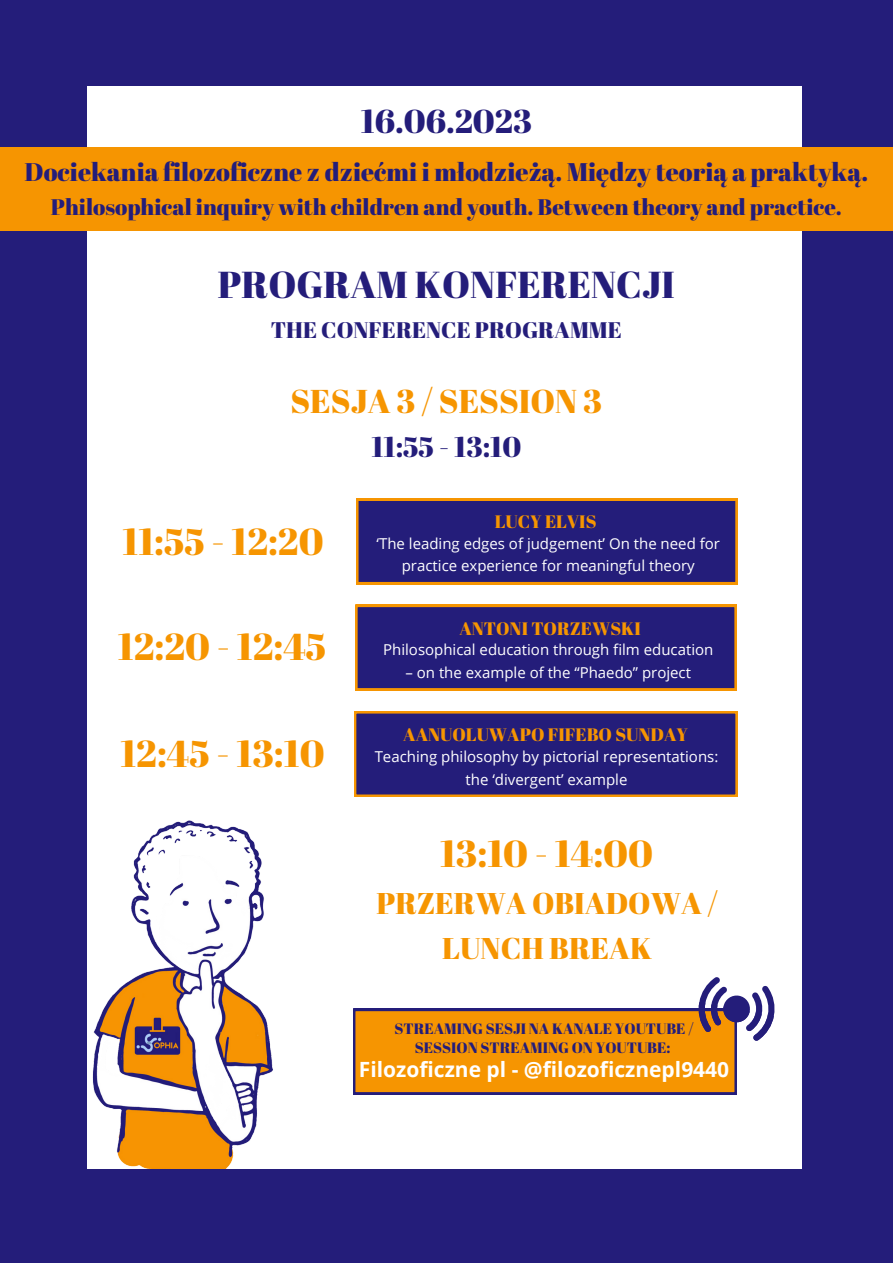
<style>
.page{position:relative;width:893px;height:1264px;background:#fff}
.page>*{position:absolute;margin:0;border:0;box-sizing:border-box;transform-origin:0 0}
.t1{font:37.5px "Abril Fatface";color:#f69501}
.t2{font:37.5px "Abril Fatface";color:#241d7a}
.t3{font:33px "Abril Fatface";color:#f69501}
.t4{font:33px "Abril Fatface";color:#241d7a}
.t5{font:30px "Abril Fatface";color:#f69501}
.t6{font:28.5px "Abril Fatface";color:#241d7a}
.t7{font:25.5px "Abril Fatface";color:#241d7a}
.t8{font:22.5px "Abril Fatface";color:#241d7a}
.t9{font:700 21px "Open Sans";color:#fff}
.t10{font:18px "Abril Fatface";color:#f69501}
.t11{font:15px/22.5px "Open Sans";color:#fff;text-align:center}
.t12{font:15px "Abril Fatface";color:#241d7a}
</style>
<div class="page">
<div style="left:0;top:0;width:892px;height:1262px;background:#241d7a"></div>
<div style="left:87px;top:86px;width:714px;height:1083px;background:#fff"></div>
<svg style="left:356px;top:498px;width:381px;height:86px"></svg>
<svg style="left:355px;top:605px;width:381px;height:85px"></svg>
<svg style="left:354px;top:711px;width:383px;height:85px"></svg>
<div style="left:0;top:147px;width:892px;height:83px;background:#f69501"></div>
<img style="left:92px;top:820px;width:181px;height:349px">
<svg style="left:353px;top:977px;width:422px;height:117px"></svg>
<p class="t4" style="left:360px;top:98px;width:173px">16.06.2023</p>
<p class="t7" style="left:25px;top:154px;width:845px">Dociekania filozoficzne z dziećmi i młodzieżą. Między teorią a praktyką.</p>
<p class="t8" style="left:51px;top:192px;width:792px">Philosophical inquiry with children and youth. Between theory and practice.</p>
<p class="t2" style="left:218px;top:259px;width:458px">PROGRAM KONFERENCJI</p>
<p class="t8" style="left:271px;top:314px;width:352px">THE CONFERENCE PROGRAMME</p>
<p class="t3" style="left:290px;top:378px;width:313px">SESJA 3 / SESSION 3</p>
<p class="t6" style="left:371px;top:427px;width:151px">11:55 - 13:10</p>
<p class="t1" style="left:122px;top:515px;width:202px">11:55 - 12:20</p>
<p class="t1" style="left:118px;top:620px;width:210px">12:20 - 12:45</p>
<p class="t1" style="left:120px;top:727px;width:206px">12:45 - 13:10</p>
<p class="t10" style="left:494px;top:508px;width:103px">LUCY ELVIS</p>
<p class="t11" style="left:376px;top:531px;width:345px">‘The leading edges of judgement’ On the need for practice experience for meaningful theory</p>
<p class="t10" style="left:459px;top:615px;width:183px">ANTONI TORZEWSKI</p>
<p class="t11" style="left:383px;top:638px;width:331px">Philosophical education through film education</p>
<p class="t11" style="left:405px;top:661px;width:287px">– on the example of the “Phaedo” project</p>
<p class="t10" style="left:403px;top:722px;width:286px">AANUOLUWAPO FIFEBO SUNDAY</p>
<p class="t11" style="left:374px;top:745px;width:345px">Teaching philosophy by pictorial representations:</p>
<p class="t11" style="left:465px;top:767px;width:163px">the ‘divergent’ example</p>
<p class="t1" style="left:440px;top:827px;width:214px">13:10 - 14:00</p>
<p class="t5" style="left:376px;top:882px;width:343px">PRZERWA OBIADOWA /</p>
<p class="t5" style="left:442px;top:927px;width:211px">LUNCH BREAK</p>
<p class="t12" style="left:394px;top:1017px;width:300px">STREAMING SESJI NA KANALE YOUTUBE /</p>
<p class="t12" style="left:415px;top:1036px;width:257px">SESSION STREAMING ON YOUTUBE:</p>
<p class="t9" style="left:359px;top:1055px;width:372px">Filozoficzne pl - @filozoficznepl9440</p>
</div>
